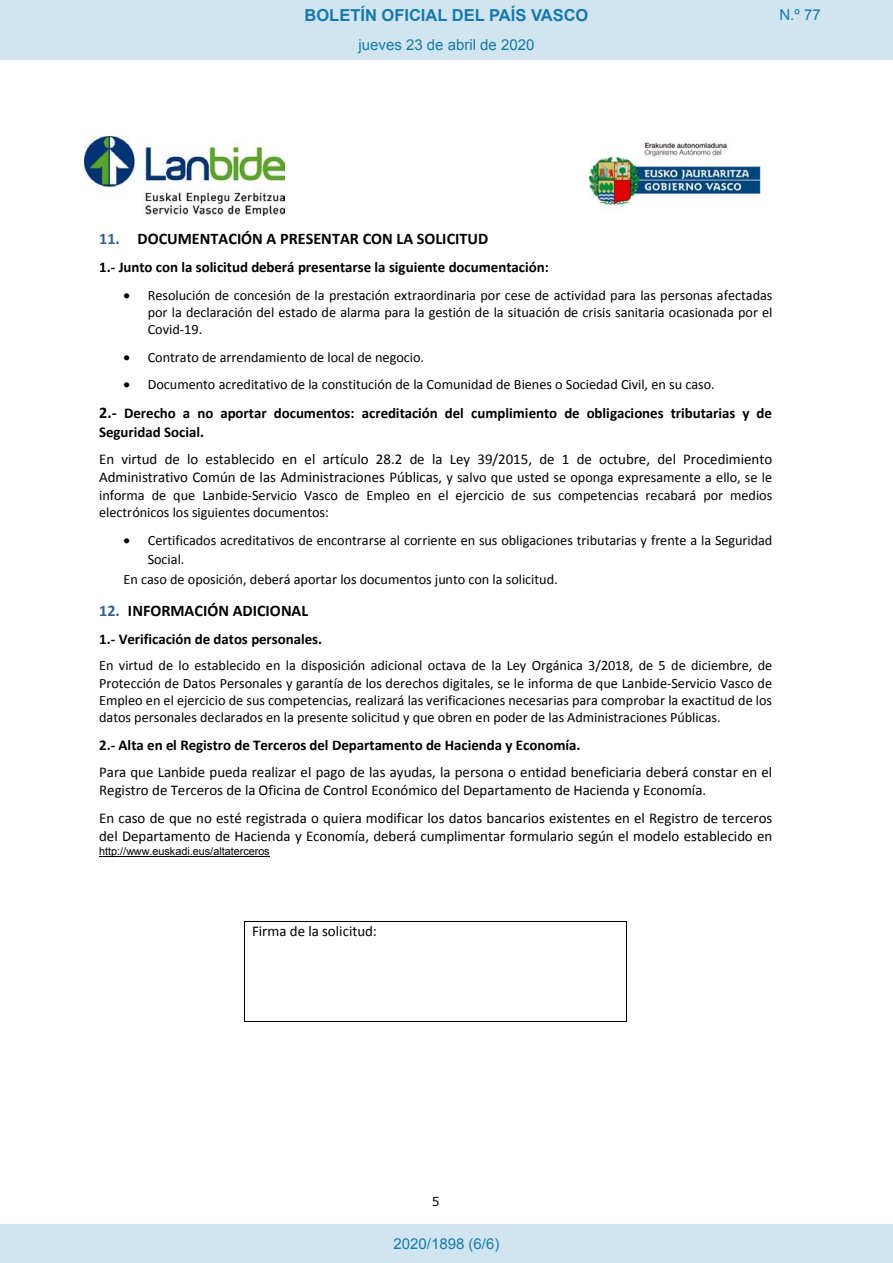
<style>
.page{position:relative;width:893px;height:1263px;background:#fff}
.page>*{position:absolute;margin:0;border:0;box-sizing:border-box;transform-origin:0 0}
.t1{font:700 16.5px "Arial";color:#1879ad}
.t2{font:700 16.2px "Calibri";color:#000}
.Paginacion_Centro{font:15px "Arial";color:#1879ad}
.t3{font:14.85px/27.6px "Calibri";color:#000}
.t4{font:700 14.85px/18.6px "Calibri";letter-spacing:-.005em;color:#000}
.t5{font:14.25px/17.4px "Calibri";color:#000;text-align:justify}
.t6{font:12.15px "Verdana";color:#000}
.t7{font:10.8px "Arial";letter-spacing:-.005em;color:#000}
.s1{color:#365f91}
.s2{font-size:16.2px}
.s3{font-size:14.25px}
.s4{font-weight:700}
</style>
<div class="page">
<img style="left:587px;top:142px;width:175px;height:64px">
<img style="left:85px;top:136px;width:199px;height:80px">
<hr style="left:99px;top:856px;width:171px;height:1px;background:#000">
<hr style="left:245px;top:921px;width:381px;height:1px;background:#000">
<hr style="left:245px;top:922px;width:1px;height:99px;background:#000">
<hr style="left:245px;top:1021px;width:381px;height:1px;background:#000">
<hr style="left:626px;top:922px;width:1px;height:99px;background:#000">
<div style="left:0;top:0;width:893px;height:60px;background:#d0e5f0"></div>
<div style="left:0;top:1225px;width:893px;height:38px;background:#d0e5f0"></div>
<p class="t1" style="left:305px;top:4px;width:285px">BOLETÍN OFICIAL DEL PAÍS VASCO</p>
<p class="Paginacion_Centro" style="left:779px;top:5px;width:43px">N.º 77</p>
<p class="Paginacion_Centro" style="left:358px;top:35px;width:177px">jueves 23 de abril de 2020</p>
<p class="t2" style="left:99px;top:228px;width:391px"><span class="s1">11.</span> DOCUMENTACIÓN A PRESENTAR CON LA SOLICITUD</p>
<p class="t4" style="left:99px;top:258px;width:451px">1.- Junto con la solicitud deberá presentarse la siguiente documentación:</p>
<p class="t5" style="left:148px;top:286px;width:626px;text-indent:-24px">• Resolución de concesión de la prestación extraordinaria por cese de actividad para las personas afectadas por la declaración del estado de alarma para la gestión de la situación de crisis sanitaria ocasionada por el Covid-19.</p>
<p class="t5" style="left:123px;top:348px;width:302px">• Contrato de arrendamiento de local de negocio.</p>
<p class="t5" style="left:123px;top:376px;width:593px">• Documento acreditativo de la constitución de la Comunidad de Bienes o Sociedad Civil, en su caso.</p>
<p class="t4" style="left:99px;top:404px;width:674px"><span class="s2">2.-</span> Derecho a no aportar documentos: acreditación del cumplimiento de obligaciones tributarias y de<br>Seguridad Social.</p>
<p class="t3" style="left:99px;top:450px;width:675px;line-height:18.1px">En virtud de lo establecido en el artículo 28.2 de la Ley 39/2015, de 1 de octubre, del Procedimiento<br>Administrativo Común de las Administraciones Públicas<span class="s3">, y salvo que usted se oponga expresamente a ello, se le</span></p>
<p class="t5" style="left:99px;top:486px;width:675px">informa de que Lanbide-Servicio Vasco de Empleo en el ejercicio de sus competencias recabará por medios electrónicos los siguientes documentos:</p>
<p class="t5" style="left:123px;top:531px;width:650px">• Certificados acreditativos de encontrarse al corriente en sus obligaciones tributarias y frente a la Seguridad</p>
<p class="t5" style="left:148px;top:551px;width:38px">Social.</p>
<p class="t5" style="left:123px;top:571px;width:436px">En caso de oposición, deberá aportar los documentos junto con la solicitud.</p>
<p class="t2" style="left:99px;top:600px;width:211px"><span class="s1">12.</span> INFORMACIÓN ADICIONAL</p>
<p class="t4" style="left:99px;top:629px;width:225px">1.- Verificación de datos personales.</p>
<p class="t5" style="left:99px;top:657px;width:675px">En virtud de lo establecido en la disposición adicional octava de la Ley Orgánica 3/2018, de 5 de diciembre, de Protección de Datos Personales y garantía de los derechos digitales, se le informa de que Lanbide-Servicio Vasco de Empleo en el ejercicio de sus competencias, realizará las verificaciones necesarias para comprobar la exactitud de los datos personales declarados en la presente solicitud y que obren en poder de las Administraciones Públicas.</p>
<p class="t3" style="left:99px;top:731px;width:675px"><span class="s4">2.- Alta en el Registro de Terceros del Departamento de Hacienda y Economía.<br></span>Para que Lanbide pueda realizar el pago de las ayudas, la persona o entidad beneficiaria deberá constar en el</p>
<p class="t3" style="left:99px;top:777px;width:675px">Registro de Terceros de la Oficina de Control Económico del Departamento de Hacienda y Economía.<br>En caso de que no esté registrada o quiera modificar los datos bancarios existentes en el Registro de terceros</p>
<p class="t3" style="left:99px;top:822px;width:675px">del Departamento de Hacienda y Economía, deberá cumplimentar formulario según el modelo establecido en</p>
<p class="t7" style="left:99px;top:844px;width:172px">http://www.euskadi.eus/altaterceros</p>
<p class="t3" style="left:252px;top:917px;width:126px">Firma de la solicitud:</p>
<p class="t6" style="left:432px;top:1193px;width:9px">5</p>
<p class="Paginacion_Centro" style="left:393px;top:1234px;width:107px">2020/1898 (6/6)</p>
</div>
